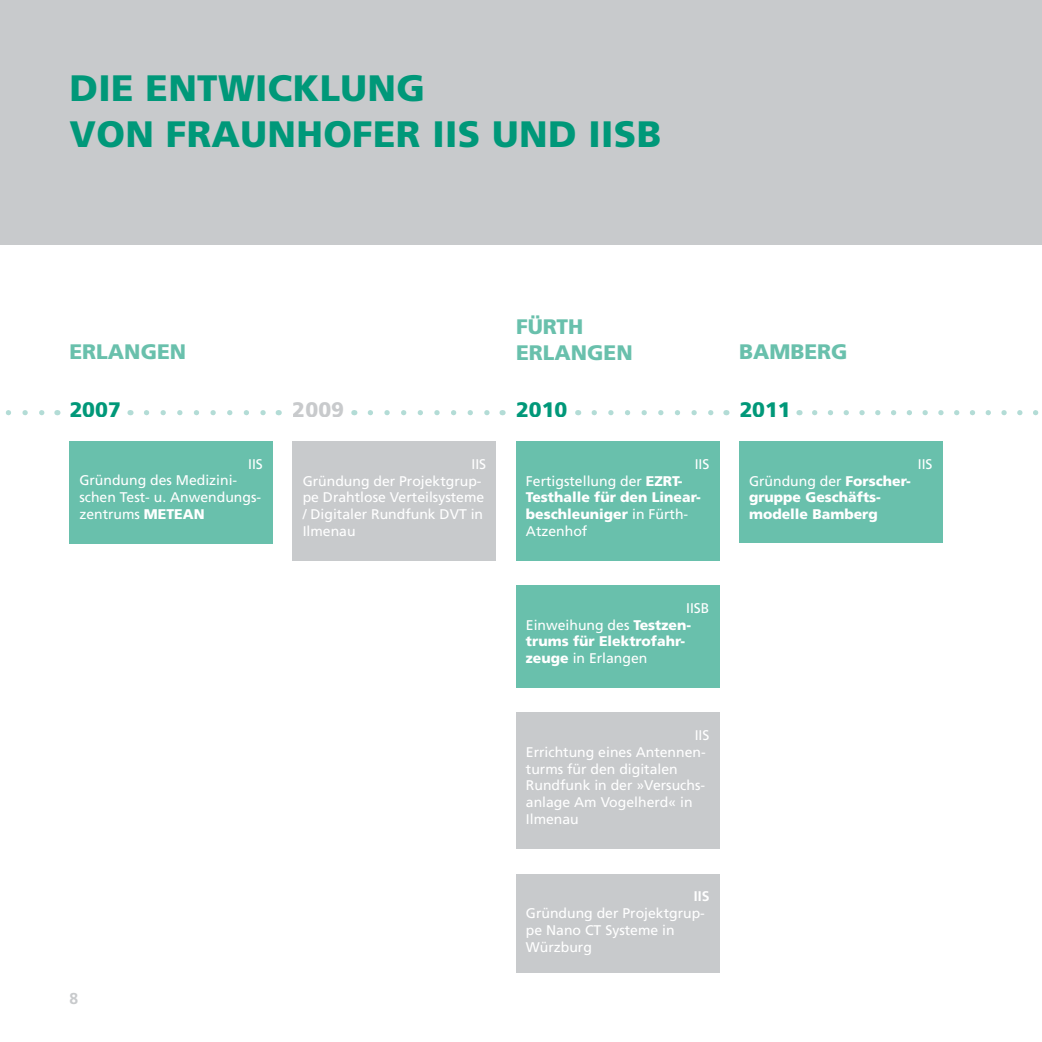
<style>
.page{position:relative;width:1042px;height:1042px;background:#fff}
.page>*{position:absolute;margin:0;border:0;box-sizing:border-box;transform-origin:0 0}
.t1{font:900 36.75px/45.5px "Frutiger LT Com";letter-spacing:.01em;color:#009879}
.t2{font:900 21px/25.2px "Frutiger LT Com";color:#69c0ac}
.t3{font:900 21px "Frutiger LT Com";color:#009879}
.t4{font:900 21px "Frutiger LT Com";color:#c8cacc}
.t5{font:700 15.75px "Frutiger LT Com";color:#c8cacc}
.t6{font:14px/16.8px "Frutiger LT Com";color:#fff}
.t7{font:900 14px/16.8px "Frutiger LT Com";color:#fff}
.t8{font:700 14px "Frutiger LT Com";color:#fff}
.s1{font-weight:900}
.s2{font-weight:400}
</style>
<div class="page">
<div style="left:0;top:0;width:1042px;height:245px;background:#c8cacc"></div>
<div style="left:516px;top:874px;width:203px;height:98px;background:#c8cacc"></div>
<div style="left:293px;top:441px;width:203px;height:120px;background:#c8cacc"></div>
<div style="left:516px;top:441px;width:203px;height:120px;background:#69c0ac"></div>
<div style="left:739px;top:441px;width:203px;height:102px;background:#69c0ac"></div>
<div style="left:516px;top:713px;width:203px;height:136px;background:#c8cacc"></div>
<div style="left:516px;top:585px;width:203px;height:103px;background:#69c0ac"></div>
<div style="left:69px;top:441px;width:204px;height:102px;background:#69c0ac"></div>
<svg style="left:146px;top:410px;width:120px;height:5px"></svg>
<svg style="left:6px;top:410px;width:39px;height:5px"></svg>
<svg style="left:370px;top:410px;width:120px;height:5px"></svg>
<svg style="left:594px;top:410px;width:120px;height:5px"></svg>
<svg style="left:814px;top:410px;width:225px;height:5px"></svg>
<h1 class="t1" style="left:69px;top:65px;width:593px">DIE ENTWICKLUNG<br>VON FRAUNHOFER IIS UND IISB</h1>
<h2 class="t2" style="left:69px;top:339px;width:118px">ERLANGEN</h2>
<h2 class="t2" style="left:516px;top:314px;width:118px">FÜRTH<br>ERLANGEN</h2>
<h2 class="t2" style="left:739px;top:339px;width:110px">BAMBERG</h2>
<h2 class="t3" style="left:69px;top:397px;width:53px">2007</h2>
<h2 class="t4" style="left:293px;top:397px;width:53px">2009</h2>
<h2 class="t3" style="left:516px;top:397px;width:53px">2010</h2>
<h2 class="t3" style="left:739px;top:397px;width:53px">2011</h2>
<p class="t6" style="left:248px;top:455px;width:16px">IIS</p>
<p class="t6" style="left:79px;top:472px;width:183px">Gründung des Medizini&shy;schen Test- u. Anwendungs&shy;zentrums <span class="s1">METEAN</span></p>
<p class="t6" style="left:303px;top:455px;width:185px;text-indent:169px">IIS<br>Gründung der Projektgrup&shy;pe Drahtlose Verteilsysteme / Digitaler Rundfunk DVT in<br>Ilmenau</p>
<p class="t6" style="left:695px;top:455px;width:16px">IIS</p>
<p class="t7" style="left:526px;top:472px;width:176px"><span class="s2">Fertigstellung der</span> EZRT-<br>Testhalle für den Linear&shy;beschleuniger <span class="s2">in Fürth-<br>Atzenhof</span></p>
<p class="t7" style="left:749px;top:472px;width:163px"><span class="s2">Gründung der</span> Forscher&shy;gruppe Geschäfts&shy;modelle Bamberg</p>
<p class="t6" style="left:918px;top:455px;width:16px">IIS</p>
<p class="t7" style="left:526px;top:599px;width:185px;text-indent:160px"><span class="s2">IISB<br>Einweihung des</span> Testzen&shy;trums für Elektrofahr&shy;zeuge <span class="s2">in Erlangen</span></p>
<p class="t6" style="left:526px;top:727px;width:185px;text-indent:169px">IIS<br>Errichtung eines Antennen&shy;turms für den digitalen<br>Rundfunk in der »Versuchs&shy;anlage Am Vogelherd« in<br>Ilmenau</p>
<p class="t5" style="left:69px;top:989px;width:10px">8</p>
<p class="t8" style="left:694px;top:888px;width:17px">IIS</p>
<p class="t6" style="left:526px;top:904px;width:180px">Gründung der Projektgrup&shy;pe Nano CT Systeme in<br>Würzburg</p>
</div>
